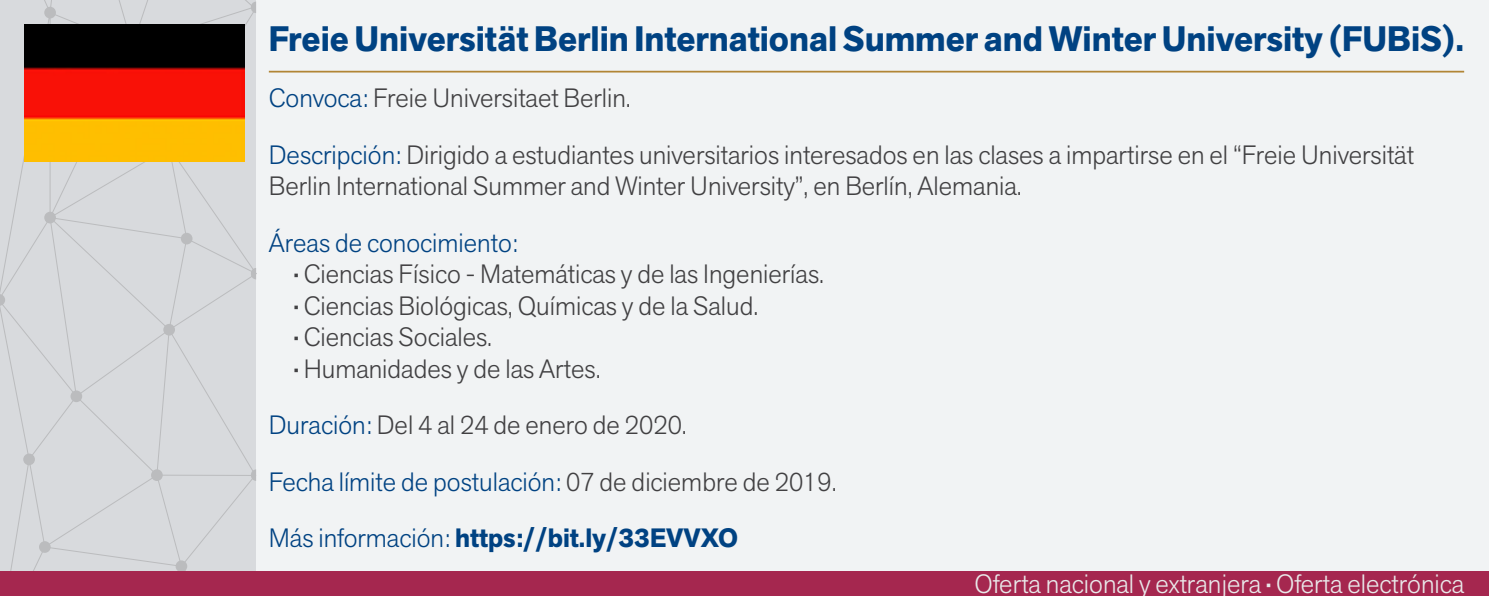
<style>
.page{position:relative;width:1489px;height:596px;background:#fff}
.page>*{position:absolute;margin:0;border:0;box-sizing:border-box;transform-origin:0 0}
.t1{font:700 35px "Akzid Grtsk Next";color:#004282}
.t2{font:300 26.25px/56.4px "Akzid Grtsk Next";color:#414042}
.t3{font:300 26.25px "Akzid Grtsk Next";color:#e9e9ea}
.t4{font:300 26.25px "Akzid Grtsk Next";color:#004282}
.s1{color:#004282}
.s2{font-weight:700;color:#004282}
</style>
<div class="page">
<div style="left:256px;top:0;width:1232px;height:595px;background:#f1f3f4"></div>
<div style="left:0;top:0;width:257px;height:570px;background:#d8dadd"></div>
<div style="left:0;top:570px;width:1488px;height:25px;background:#a5274f"></div>
<hr style="left:269px;top:71px;width:1194px;height:1px;background:#b18535">
<img style="left:25px;top:25px;width:219px;height:137px">
<h1 class="t1" style="left:269px;top:16px;width:1196px">Freie Universität Berlin International Summer and Winter University (FUBiS).</h1>
<p class="t2" style="left:269px;top:70px;width:1146px"><span class="s1">Convoca:</span> Freie Universitaet Berlin.<br><span class="s1">Descripción:</span> Dirigido a estudiantes universitarios interesados en las clases a impartirse en el “Freie Universität</p>
<p class="t2" style="left:269px;top:158px;width:754px">Berlin International Summer and Winter University”, en Berlín, Alemania.</p>
<p class="t4" style="left:269px;top:225px;width:251px">Áreas de conocimiento:</p>
<p class="t2" style="left:294px;top:245px;width:532px">• Ciencias Físico - Matemáticas y de las Ingenierías.</p>
<p class="t2" style="left:294px;top:277px;width:466px">• Ciencias Biológicas, Químicas y de la Salud.</p>
<p class="t2" style="left:294px;top:308px;width:200px">• Ciencias Sociales.</p>
<p class="t2" style="left:269px;top:340px;width:569px;text-indent:25px">• Humanidades y de las Artes.<br><span class="s1">Duración:</span> Del 4 al 24 de enero de 2020.<br><span class="s1">Fecha límite de postulación:</span> 07 de diciembre de 2019.<br><span class="s1">Más información:</span> <span class="s2">https://bit.ly/33EVVXO</span></p>
<p class="t3" style="left:974px;top:567px;width:491px">Oferta nacional y extranjera • Oferta electrónica</p>
</div>
